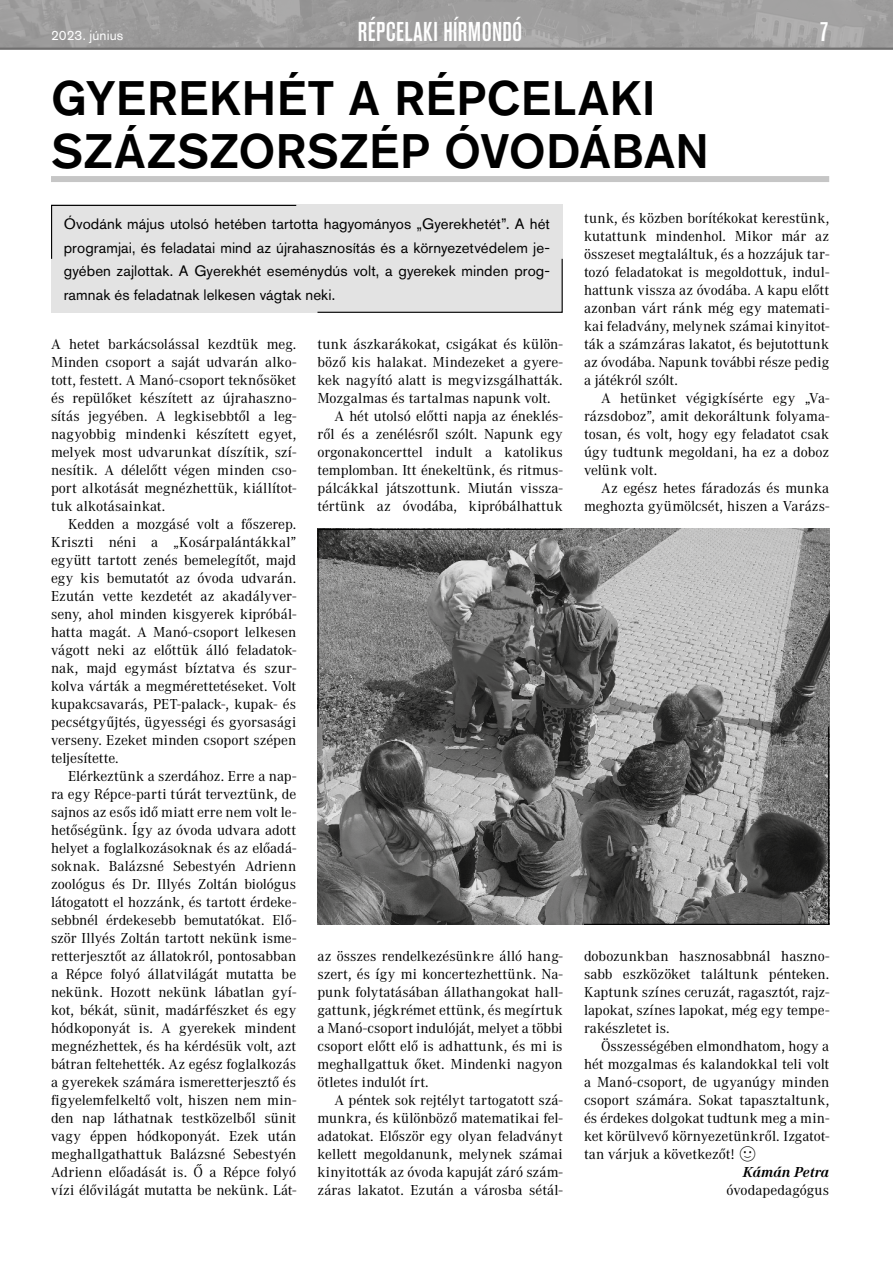
<style>
.page{position:relative;width:893px;height:1263px;background:#fff}
.page>*{position:absolute;margin:0;border:0;box-sizing:border-box;transform-origin:0 0}
.t1{font:500 48px/52.8px "Akzidenz Grotesk Pro";letter-spacing:.01em;color:#000}
.t2{font:500 condensed 27px "Akzidenz Grotesk Pro";letter-spacing:.015em;color:#fff}
.t3{font:15px/18px "Corporate A Pro";color:#000;text-align:justify}
.t4{font:15px/23.7px "Akzidenz Grotesk Pro";letter-spacing:.005em;color:#000;text-align:justify}
.t5{font:italic 700 15px "Corporate A Pro";color:#000}
.t6{font:13.5px "Akzidenz Grotesk Pro";letter-spacing:.01em;color:#fff}
</style>
<div class="page">
<svg style="left:0;top:0;width:893px;height:48px;background:#9f9e9e"></svg>
<hr style="left:0;top:48px;width:893px;height:2px;background:#706f6f">
<img style="left:317px;top:529px;width:512px;height:396px">
<svg style="left:317px;top:528px;width:247px;height:200px;background:#6b6a6a"></svg>
<svg style="left:583px;top:726px;width:247px;height:199px;background:#6f6e6e"></svg>
<div style="left:51px;top:176px;width:778px;height:6px;background:#c6c6c6"></div>
<div style="left:51px;top:205px;width:512px;height:108px;background:#e3e3e3"></div>
<svg style="left:51px;top:204px;width:246px;height:55px"></svg>
<svg style="left:317px;top:258px;width:246px;height:55px"></svg>
<p class="t6" style="left:51px;top:26px;width:74px">2023. június</p>
<h2 class="t2" style="left:358px;top:14px;width:166px">RÉPCELAKI HÍRMONDÓ</h2>
<h2 class="t2" style="left:820px;top:14px;width:11px">7</h2>
<h1 class="t1" style="left:51px;top:71px;width:659px">GYEREKHÉT A RÉPCELAKI<br>SZÁZSZORSZÉP ÓVODÁBAN</h1>
<p class="t4" style="left:64px;top:212px;width:488px">Óvodánk május utolsó hetében tartotta hagyományos „Gyerekhetét”. A hét programjai, és feladatai mind az újrahasznosítás és a környezetvédelem je&shy;gyében zajlottak. A Gyerekhét eseménydús volt, a gyerekek minden prog&shy;ramnak és feladatnak lelkesen vágtak neki.</p>
<p class="t3" style="left:51px;top:334px;width:247px">A hetet barkácsolással kezdtük meg.<br>Minden csoport a saját udvarán alko&shy;tott, festett. A Manó-csoport teknősöket és repülőket készített az újrahaszno&shy;sítás jegyében. A legkisebbtől a leg&shy;nagyobbig mindenki készített egyet, melyek most udvarunkat díszítik, szí&shy;nesítik. A délelőtt végen minden cso&shy;port alkotását megnézhettük, kiállítot&shy;tuk alkotásainkat.</p>
<p class="t3" style="left:51px;top:514px;width:247px;text-indent:17px">Kedden a mozgásé volt a főszerep.<br>Kriszti néni a „Kosárpalántákkal” együtt tartott zenés bemelegítőt, majd egy kis bemutatót az óvoda udvarán.<br>Ezután vette kezdetét az akadályver&shy;seny, ahol minden kisgyerek kipróbál&shy;hatta magát. A Manó-csoport lelkesen vágott neki az előttük álló feladatok&shy;nak, majd egymást bíztatva és szur&shy;kolva várták a megmérettetéseket. Volt kupakcsavarás, PET-palack-, kupak- és pecsétgyűjtés, ügyességi és gyorsasági verseny. Ezeket minden csoport szépen teljesítette.</p>
<p class="t3" style="left:51px;top:766px;width:247px;text-indent:17px">Elérkeztünk a szerdához. Erre a nap&shy;ra egy Répce-parti túrát terveztünk, de sajnos az esős idő miatt erre nem volt le&shy;hetőségünk. Így az óvoda udvara adott helyet a foglalkozásoknak és az előadá&shy;soknak. Balázsné Sebestyén Adrienn zoológus és Dr. Illyés Zoltán biológus látogatott el hozzánk, és tartott érdeke&shy;sebbnél érdekesebb bemutatókat. Elő&shy;ször Illyés Zoltán tartott nekünk isme&shy;retterjesztőt az állatokról, pontosabban a Répce folyó állatvilágát mutatta be nekünk. Hozott nekünk lábatlan gyí&shy;kot, békát, sünit, madárfészket és egy hódkoponyát is. A gyerekek mindent megnézhettek, és ha kérdésük volt, azt bátran feltehették. Az egész foglalkozás a gyerekek számára ismeretterjesztő és figyelemfelkeltő volt, hiszen nem min&shy;den nap láthatnak testközelből sünit vagy éppen hódkoponyát. Ezek után meghallgathattuk Balázsné Sebestyén Adrienn előadását is. Ő a Répce folyó vízi élővilágát mutatta be nekünk. Lát-</p>
<p class="t3" style="left:317px;top:334px;width:247px">tunk ászkarákokat, csigákat és külön-</p>
<p class="t3" style="left:317px;top:352px;width:247px">böző kis halakat. Mindezeket a gyere-</p>
<p class="t3" style="left:317px;top:370px;width:247px">kek nagyító alatt is megvizsgálhatták.</p>
<p class="t3" style="left:317px;top:388px;width:235px">Mozgalmas és tartalmas napunk volt.</p>
<p class="t3" style="left:334px;top:406px;width:230px">A hét utolsó előtti napja az éneklés-</p>
<p class="t3" style="left:317px;top:424px;width:247px">ről és a zenélésről szólt. Napunk egy</p>
<p class="t3" style="left:317px;top:442px;width:247px">orgonakoncerttel indult a katolikus</p>
<p class="t3" style="left:317px;top:460px;width:247px">templomban. Itt énekeltünk, és ritmus-</p>
<p class="t3" style="left:317px;top:478px;width:247px">pálcákkal játszottunk. Miután vissza-</p>
<p class="t3" style="left:317px;top:496px;width:247px">tértünk az óvodába, kipróbálhattuk</p>
<p class="t3" style="left:317px;top:946px;width:247px">az összes rendelkezésünkre álló hang&shy;szert, és így mi koncertezhettünk. Na&shy;punk folytatásában állathangokat hall&shy;gattunk, jégkrémet ettünk, és megírtuk a Manó-csoport indulóját, melyet a többi csoport előtt elő is adhattunk, és mi is meghallgattuk őket. Mindenki nagyon ötletes indulót írt.</p>
<p class="t3" style="left:318px;top:1090px;width:247px;text-indent:17px">A péntek sok rejtélyt tartogatott szá&shy;munkra, és különböző matematikai fel&shy;adatokat. Először egy olyan feladványt kellett megoldanunk, melynek számai kinyitották az óvoda kapuját záró szám&shy;záras lakatot. Ezután a városba sétál-</p>
<p class="t3" style="left:584px;top:208px;width:247px">tunk, és közben borítékokat kerestünk, kutattunk mindenhol. Mikor már az összeset megtaláltuk, és a hozzájuk tar&shy;tozó feladatokat is megoldottuk, indul&shy;hattunk vissza az óvodába. A kapu előtt azonban várt ránk még egy matemati&shy;kai feladvány, melynek számai kinyitot&shy;ták a számzáras lakatot, és bejutottunk az óvodába. Napunk további része pedig a játékról szólt.</p>
<p class="t3" style="left:584px;top:388px;width:247px;text-indent:17px">A hetünket végigkísérte egy „Va&shy;rázsdoboz”, amit dekoráltunk folyama&shy;tosan, és volt, hogy egy feladatot csak úgy tudtunk megoldani, ha ez a doboz velünk volt.</p>
<p class="t3" style="left:584px;top:478px;width:247px;text-align:right">Az egész hetes fáradozás és munka meghozta gyümölcsét, hiszen a Varázs-</p>
<p class="t3" style="left:584px;top:946px;width:247px">dobozunkban hasznosabbnál haszno&shy;sabb eszközöket találtunk pénteken.<br>Kaptunk színes ceruzát, ragasztót, rajz&shy;lapokat, színes lapokat, még egy tempe&shy;rakészletet is.</p>
<p class="t3" style="left:584px;top:1036px;width:247px;text-indent:17px">Összességében elmondhatom, hogy a hét mozgalmas és kalandokkal teli volt a Manó-csoport, de ugyanúgy minden csoport számára. Sokat tapasztaltunk, és érdekes dolgokat tudtunk meg a min&shy;ket körülvevő környezetünkről. Izgatot&shy;tan várjuk a következőt!</p>
<p class="t5" style="left:743px;top:1161px;width:88px">Kámán Petra</p>
<p class="t3" style="left:727px;top:1180px;width:104px">óvodapedagógus</p>
</div>
